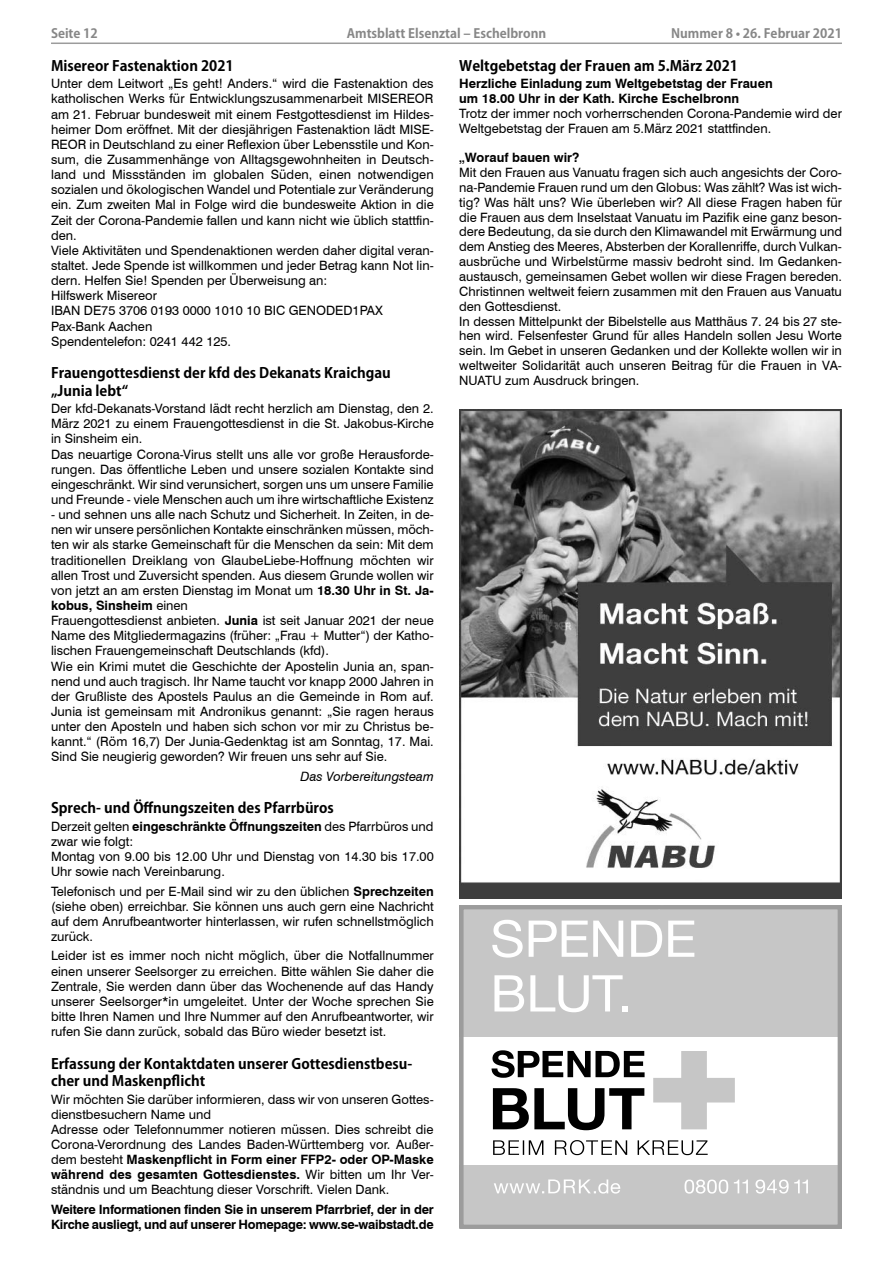
<style>
.page{position:relative;width:893px;height:1263px;background:#fff}
.page>*{position:absolute;margin:0;border:0;box-sizing:border-box;transform-origin:0 0}
.t1{font:50.7px/54.8px "Helvetica Neue";letter-spacing:-.005em;color:#fff;scale:1.04 1}
.t2{font:700 14.25px/17.5px "Koz Go Pro";color:#000}
.t3{font:12.9px/15.1px "Swiss 721 BT";color:#000}
.t4{font:700 12.9px/15.1px "Swiss 721 BT";letter-spacing:-.02em;color:#000}
.t5{font:700 12.9px/14.9px "Swiss 721 BT";color:#000}
.t6{font:italic 12.9px "Swiss 721 BT";color:#000}
.t7{font:700 12.75px "Koz Go Pro";color:#878787}
.s1{font-weight:700}
</style>
<div class="page">
<hr style="left:51px;top:43px;width:791px;height:1px;background:#9c9c9c">
<img style="left:459px;top:410px;width:383px;height:488px">
<svg style="left:464px;top:910px;width:373px;height:314px"></svg>
<div style="left:459px;top:905px;width:383px;height:324px;border:4px solid #9c9c9c"></div>
<p class="t7" style="left:51px;top:25px;width:48px">Seite 12</p>
<p class="t7" style="left:347px;top:25px;width:201px">Amtsblatt Elsenztal – Eschelbronn</p>
<p class="t7" style="left:671px;top:25px;width:172px">Nummer 8 • 26. Februar 2021</p>
<p class="t2" style="left:459px;top:58px;width:280px">Weltgebetstag der Frauen am 5.März 2021</p>
<p class="t5" style="left:459px;top:76px;width:315px">Herzliche Einladung zum Weltgebetstag der Frauen um 18.00 Uhr in der Kath. Kirche Eschelbronn</p>
<p class="t3" style="left:459px;top:106px;width:384px">Trotz der immer noch vorherrschenden Corona-Pandemie wird der<br>Weltgebetstag der Frauen am 5.März 2021 stattfinden.</p>
<p class="t5" style="left:459px;top:150px;width:122px">„Worauf bauen wir?</p>
<p class="t3" style="left:459px;top:165px;width:384px">Mit den Frauen aus Vanuatu fragen sich auch angesichts der Coro&shy;na-Pandemie Frauen rund um den Globus: Was zählt? Was ist wich&shy;tig? Was hält uns? Wie überleben wir? All diese Fragen haben für die Frauen aus dem Inselstaat Vanuatu im Pazifik eine ganz beson&shy;dere Bedeutung, da sie durch den Klimawandel mit Erwärmung und dem Anstieg des Meeres, Absterben der Korallenriffe, durch Vulkan&shy;ausbrüche und Wirbelstürme massiv bedroht sind. Im Gedanken&shy;austausch, gemeinsamen Gebet wollen wir diese Fragen bereden.<br>Christinnen weltweit feiern zusammen mit den Frauen aus Vanuatu den Gottesdienst.<br>In dessen Mittelpunkt der Bibelstelle aus Matthäus 7. 24 bis 27 ste&shy;hen wird. Felsenfester Grund für alles Handeln sollen Jesu Worte sein. Im Gebet in unseren Gedanken und der Kollekte wollen wir in weltweiter Solidarität auch unseren Beitrag für die Frauen in VA-NUATU zum Ausdruck bringen.</p>
<p class="t2" style="left:51px;top:58px;width:184px">Misereor Fastenaktion 2021</p>
<p class="t3" style="left:51px;top:76px;width:384px">Unter dem Leitwort „Es geht! Anders.“ wird die Fastenaktion des katholischen Werks für Entwicklungszusammenarbeit MISEREOR am 21. Februar bundesweit mit einem Festgottesdienst im Hildes&shy;heimer Dom eröffnet. Mit der diesjährigen Fastenaktion lädt MISE-REOR in Deutschland zu einer Reflexion über Lebensstile und Kon&shy;sum, die Zusammenhänge von Alltagsgewohnheiten in Deutsch&shy;land und Missständen im globalen Süden, einen notwendigen sozialen und ökologischen Wandel und Potentiale zur Veränderung ein. Zum zweiten Mal in Folge wird die bundesweite Aktion in die Zeit der Corona-Pandemie fallen und kann nicht wie üblich stattfin&shy;den.<br>Viele Aktivitäten und Spendenaktionen werden daher digital veran&shy;staltet. Jede Spende ist willkommen und jeder Betrag kann Not lin&shy;dern. Helfen Sie! Spenden per Überweisung an:<br>Hilfswerk Misereor<br>IBAN DE75 3706 0193 0000 1010 10 BIC GENODED1PAX Pax-Bank Aachen<br>Spendentelefon: 0241 442 125.</p>
<p class="t2" style="left:51px;top:365px;width:341px">Frauengottesdienst der kfd des Dekanats Kraichgau „Junia lebt“</p>
<p class="t3" style="left:51px;top:401px;width:384px">Der kfd-Dekanats-Vorstand lädt recht herzlich am Dienstag, den 2.<br>März 2021 zu einem Frauengottesdienst in die St. Jakobus-Kirche in Sinsheim ein.<br>Das neuartige Corona-Virus stellt uns alle vor große Herausforde&shy;rungen. Das öffentliche Leben und unsere sozialen Kontakte sind eingeschränkt. Wir sind verunsichert, sorgen uns um unsere Familie und Freunde - viele Menschen auch um ihre wirtschaftliche Existenz</p>
<p class="t3" style="left:51px;top:507px;width:384px">- und sehnen uns alle nach Schutz und Sicherheit. In Zeiten, in de&shy;nen wir unsere persönlichen Kontakte einschränken müssen, möch&shy;ten wir als starke Gemeinschaft für die Menschen da sein: Mit dem traditionellen Dreiklang von GlaubeLiebe-Hoffnung möchten wir allen Trost und Zuversicht spenden. Aus diesem Grunde wollen wir von jetzt an am ersten Dienstag im Monat um <span class="s1">18.30 Uhr in St. Ja&shy;kobus, Sinsheim</span> einen<br>Frauengottesdienst anbieten. <span class="s1">Junia</span> ist seit Januar 2021 der neue Name des Mitgliedermagazins (früher: „Frau + Mutter“) der Katho&shy;lischen Frauengemeinschaft Deutschlands (kfd).<br>Wie ein Krimi mutet die Geschichte der Apostelin Junia an, span&shy;nend und auch tragisch. Ihr Name taucht vor knapp 2000 Jahren in der Grußliste des Apostels Paulus an die Gemeinde in Rom auf.<br>Junia ist gemeinsam mit Andronikus genannt: „Sie ragen heraus unter den Aposteln und haben sich schon vor mir zu Christus be&shy;kannt.“ (Röm 16,7) Der Junia-Gedenktag ist am Sonntag, 17. Mai.<br>Sind Sie neugierig geworden? Wir freuen uns sehr auf Sie.</p>
<p class="t6" style="left:301px;top:768px;width:135px">Das Vorbereitungsteam</p>
<p class="t2" style="left:51px;top:800px;width:284px">Sprech- und Öffnungszeiten des Pfarrbüros</p>
<p class="t3" style="left:51px;top:818px;width:384px">Derzeit gelten <span class="s1">eingeschränkte Öffnungszeiten</span> des Pfarrbüros und zwar wie folgt:<br>Montag von 9.00 bis 12.00 Uhr und Dienstag von 14.30 bis 17.00<br>Uhr sowie nach Vereinbarung.</p>
<p class="t3" style="left:51px;top:883px;width:384px;text-align:justify">Telefonisch und per E-Mail sind wir zu den üblichen <span class="s1">Sprechzeiten </span>(siehe oben) erreichbar. Sie können uns auch gern eine Nachricht auf dem Anrufbeantworter hinterlassen, wir rufen schnellstmöglich zurück.</p>
<p class="t3" style="left:51px;top:948px;width:384px;text-align:justify">Leider ist es immer noch nicht möglich, über die Notfallnummer einen unserer Seelsorger zu erreichen. Bitte wählen Sie daher die Zentrale, Sie werden dann über das Wochenende auf das Handy unserer Seelsorger*in umgeleitet. Unter der Woche sprechen Sie bitte Ihren Namen und Ihre Nummer auf den Anrufbeantworter, wir rufen Sie dann zurück, sobald das Büro wieder besetzt ist.</p>
<p class="t2" style="left:51px;top:1056px;width:363px">Erfassung der Kontaktdaten unserer Gottesdienstbesu&shy;cher und Maskenpflicht</p>
<p class="t3" style="left:51px;top:1091px;width:384px">Wir möchten Sie darüber informieren, dass wir von unseren Gottes&shy;dienstbesuchern Name und<br>Adresse oder Telefonnummer notieren müssen. Dies schreibt die Corona-Verordnung des Landes Baden-Württemberg vor. Außer&shy;dem besteht <span class="s1">Maskenpflicht in Form einer FFP2- oder OP-Maske während des gesamten Gottesdienstes.</span> Wir bitten um Ihr Ver&shy;ständnis und um Beachtung dieser Vorschrift. Vielen Dank.</p>
<p class="t4" style="left:51px;top:1201px;width:384px">Weitere Informationen finden Sie in unserem Pfarrbrief, der in der<br>Kirche ausliegt, und auf unserer Homepage: www.se-waibstadt.de</p>
<h1 class="t1" style="left:490px;top:911px;width:200px">SPENDE<br>BLUT.</h1>
</div>
